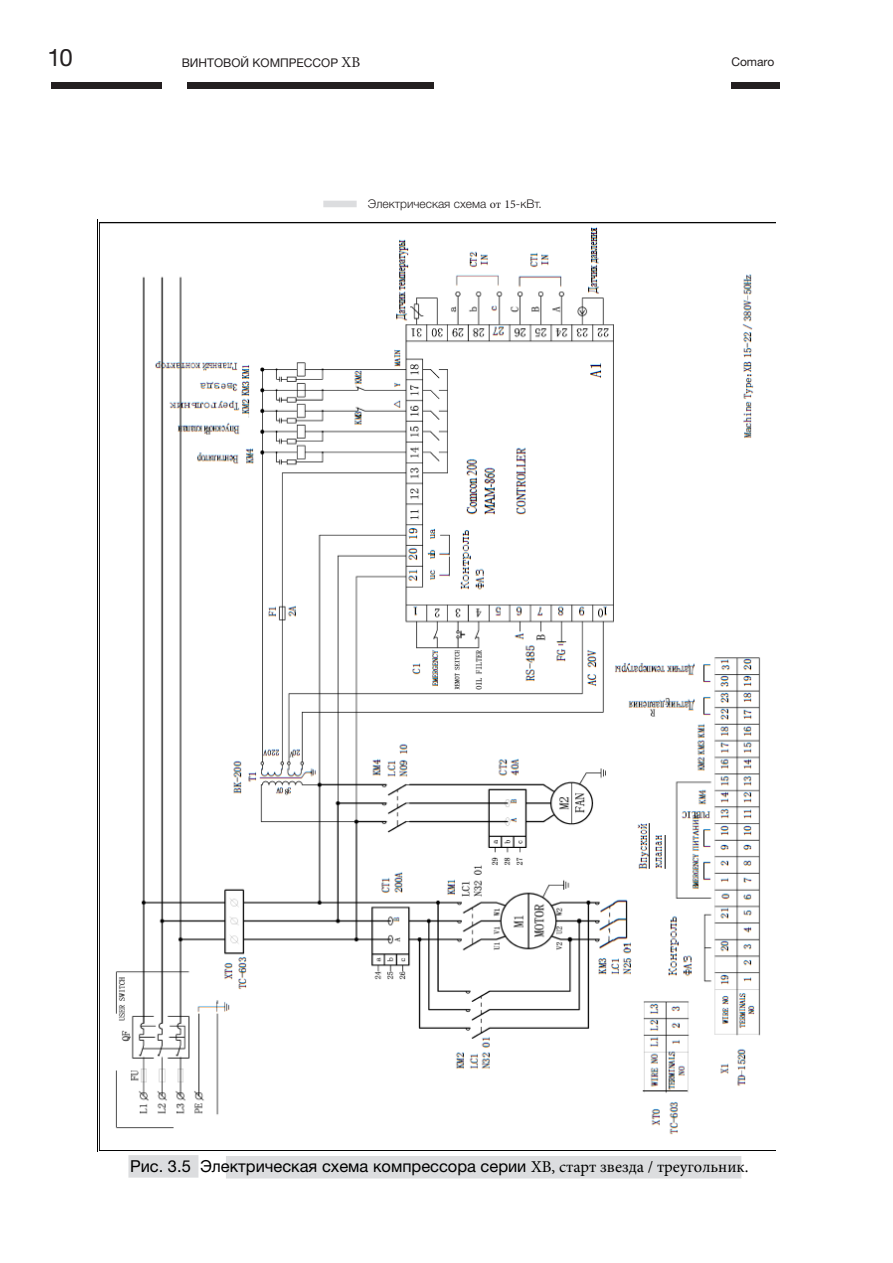
<style>
.page{position:relative;width:893px;height:1263px;background:#fff}
.page>*{position:absolute;margin:0;border:0;box-sizing:border-box;transform-origin:0 0}
.t1{font:24px "Helvetica Neue LTW1 G";color:#231f20}
.t2{font:16.5px "Helvetica Neue LTW1 G";color:#000}
.t3{font:300 12px "Helvetica Neue LTW1 G";color:#231f20}
.t4{font:12px "Helvetica Neue LTW1 G";color:#231f20}
.s1{font-family:"Minion Pro";font-size:15px}
.s2{font-family:"Minion Pro";font-weight:400}
.s3{font-family:"Minion Pro"}
</style>
<div class="page">
<div style="left:187px;top:82px;width:247px;height:7px;background:#231f20"></div>
<div style="left:51px;top:82px;width:111px;height:7px;background:#231f20"></div>
<div style="left:731px;top:83px;width:49px;height:6px;background:#231f20"></div>
<div style="left:323px;top:201px;width:34px;height:6px;border:4px solid #dcdddf"></div>
<div style="left:128px;top:1155px;width:70px;height:22px;background:#dcdddf"></div>
<div style="left:226px;top:1154px;width:515px;height:26px;background:#dcdddf"></div>
<img style="left:97px;top:220px;width:678px;height:931px">
<h1 class="t1" style="left:48px;top:43px;width:27px">10</h1>
<p class="t4" style="left:182px;top:56px;width:180px">ВинтоВой компрессор <span class="s1">XB</span></p>
<p class="t4" style="left:731px;top:54px;width:44px">Comaro</p>
<p class="t3" style="left:368px;top:196px;width:176px">Электрическая схема <span class="s2">от 15</span>-кВт.</p>
<p class="t2" style="left:130px;top:1155px;width:620px">Рис. 3.5 электрическая схема компрессора серии <span class="s3">XB, старт звезда / треугольник.</span></p>
</div>
